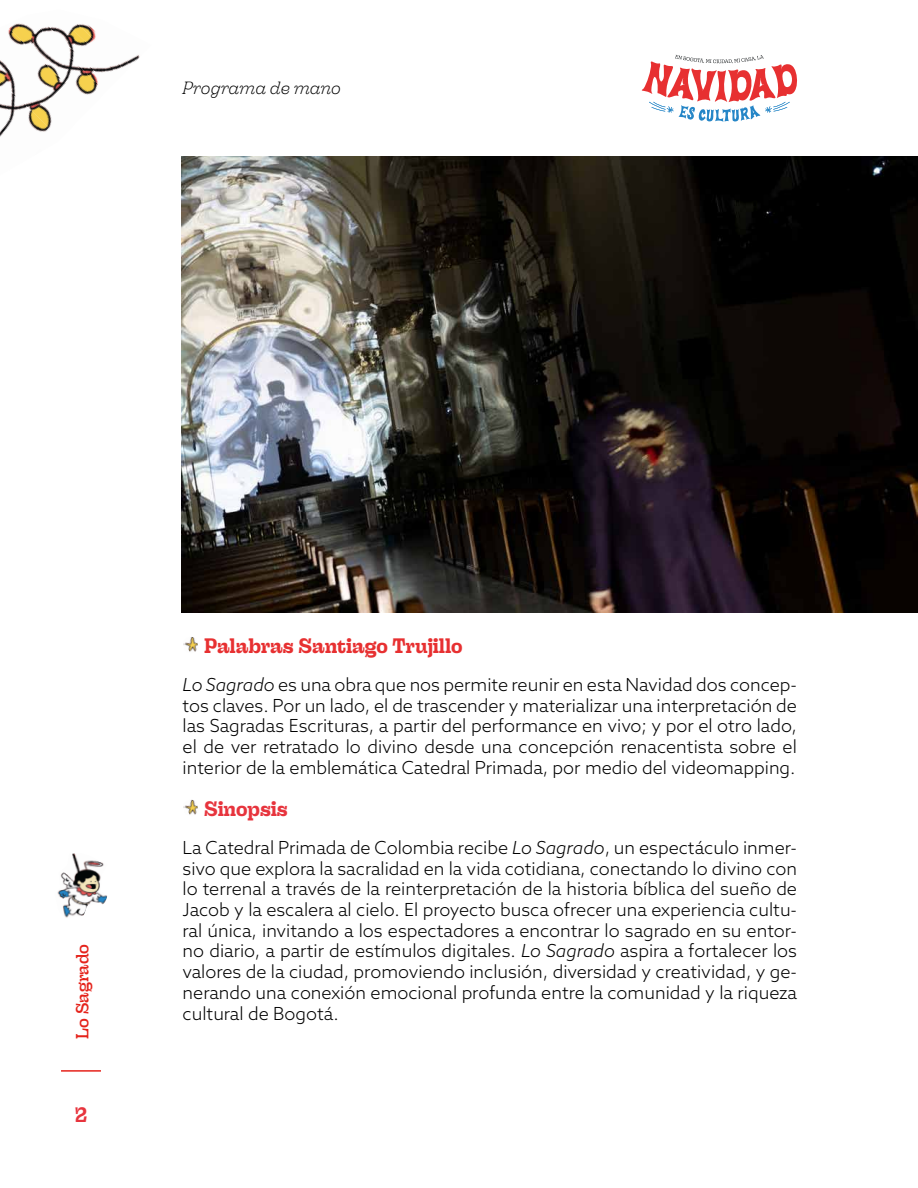
<style>
.page{position:relative;width:918px;height:1188px;background:#fff}
.page>*{position:absolute;margin:0;border:0;box-sizing:border-box;transform-origin:0 0}
.t1{font:300 19.5px "Sway Variable";letter-spacing:.005em;color:#e73031}
.t2{font:300 19.5px "Sway Variable";letter-spacing:-.005em;color:#e7343d}
.t3{font:300 18px/20.7px "Azo Sans";color:#000;text-align:justify}
.t4{font:italic 300 16.5px "Sway Variable";letter-spacing:-.005em;color:#000}
.t5{font:300 16.5px "Sway Variable";color:#e5231b}
.s1{font-style:italic}
</style>
<div class="page">
<hr style="left:61px;top:1070px;width:40px;height:2px;background:#e5231b">
<img style="left:57px;top:853px;width:50px;height:65px">
<img style="left:29px;top:123px;width:22px;height:9px">
<img style="left:0;top:123px;width:11px;height:14px">
<img style="left:0;top:60px;width:52px;height:63px">
<img style="left:5px;top:23px;width:89px;height:85px">
<img style="left:26px;top:23px;width:71px;height:69px">
<img style="left:35px;top:23px;width:63px;height:64px">
<img style="left:53px;top:23px;width:58px;height:53px">
<img style="left:64px;top:23px;width:61px;height:48px">
<img style="left:77px;top:23px;width:59px;height:43px">
<img style="left:91px;top:23px;width:49px;height:38px">
<img style="left:107px;top:23px;width:33px;height:32px">
<img style="left:129px;top:34px;width:11px;height:16px">
<svg style="left:641px;top:55px;width:156px;height:67px"></svg>
<svg style="left:651px;top:107px;width:14px;height:4px"></svg>
<svg style="left:649px;top:102px;width:17px;height:8px"></svg>
<svg style="left:653px;top:102px;width:13px;height:5px"></svg>
<img style="left:183px;top:637px;width:15px;height:15px">
<img style="left:183px;top:800px;width:15px;height:15px">
<img style="left:182px;top:156px;width:736px;height:457px">
<p class="t4" style="left:183px;top:77px;width:160px">Programa de mano</p>
<p class="t5" style="left:71px;top:1039px;width:97px;rotate:-90deg">Lo Sagrado</p>
<p class="t2" style="left:75px;top:1101px;width:14px">2</p>
<p class="t1" style="left:204px;top:633px;width:260px">Palabras Santiago Trujillo</p>
<p class="t3" style="left:183px;top:674px;width:616px"><span class="s1">Lo Sagrado</span> es una obra que nos permite reunir en esta Navidad dos concep&shy;tos claves. Por un lado, el de trascender y materializar una interpretación de las Sagradas Escrituras, a partir del performance en vivo; y por el otro lado, el de ver retratado lo divino desde una concepción renacentista sobre el interior de la emblemática Catedral Primada, por medio del videomapping.</p>
<p class="t2" style="left:204px;top:796px;width:85px">Sinopsis</p>
<p class="t3" style="left:183px;top:837px;width:616px">La Catedral Primada de Colombia recibe <span class="s1">Lo Sagrado</span>, un espectáculo inmer&shy;sivo que explora la sacralidad en la vida cotidiana, conectando lo divino con lo terrenal a través de la reinterpretación de la historia bíblica del sueño de Jacob y la escalera al cielo. El proyecto busca ofrecer una experiencia cultu&shy;ral única, invitando a los espectadores a encontrar lo sagrado en su entor&shy;no diario, a partir de estímulos digitales. <span class="s1">Lo Sagrado</span> aspira a fortalecer los valores de la ciudad, promoviendo inclusión, diversidad y creatividad, y ge&shy;nerando una conexión emocional profunda entre la comunidad y la riqueza cultural de Bogotá.</p>
</div>
